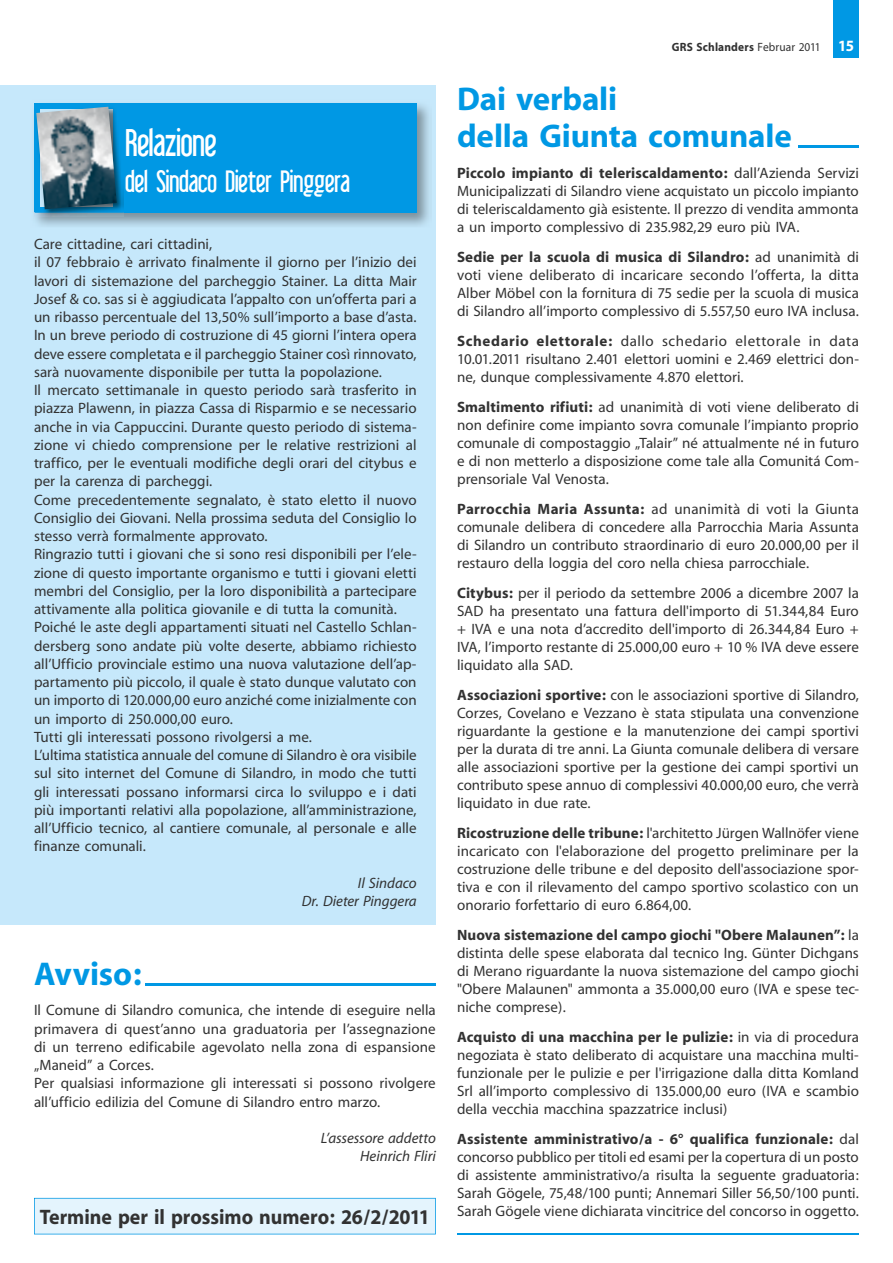
<style>
.page{position:relative;width:893px;height:1263px;background:#fff}
.page>*{position:absolute;margin:0;border:0;box-sizing:border-box;transform-origin:0 0}
.t1{font:37.5px "Libel Suit";letter-spacing:-.005em;color:#fff}
.t2{font:700 33px/37.5px "Myriad";letter-spacing:-.005em;color:#0098e4}
.t3{font:30px "Libel Suit";color:#fff}
.t4{font:700 21px "Myriad";color:#323232;scale:.95 1}
.t5{font:15px/18px "Myriad";color:#323232;text-align:justify}
.t6{font:italic 15px/18.3px "Myriad";color:#323232;text-align:right}
.t7{font:700 12px "Myriad";letter-spacing:.015em;color:#323232;scale:.95 1}
.s1{font-weight:400}
.s2{font-size:15.75px;color:#fff}
.s3{font-weight:700}
</style>
<div class="page">
<hr style="left:33px;top:1233px;width:826px;height:1px;background:#0098e4">
<div style="left:13px;top:1198px;width:444px;height:54px;background:#fff"></div>
<div style="left:34px;top:1198px;width:402px;height:36px;background:#e4f4fd"></div>
<hr style="left:146px;top:983px;width:290px;height:2px;background:#0098e4">
<hr style="left:799px;top:145px;width:60px;height:2px;background:#0098e4">
<div style="left:0;top:85px;width:436px;height:839px;background:#c6e8fb"></div>
<img style="left:34px;top:104px;width:395px;height:122px">
<div style="left:34px;top:103px;width:383px;height:110px;background:#0098e4"></div>
<img style="left:35px;top:106px;width:89px;height:111px">
<img style="left:36px;top:107px;width:81px;height:102px">
<div style="left:833px;top:0;width:26px;height:57px;background:#0098e4"></div>
<h1 class="t1" style="left:125px;top:123px;width:93px">Relazione</h1>
<h3 class="t3" style="left:125px;top:165px;width:226px">del Sindaco Dieter Pinggera</h3>
<p class="t5" style="left:34px;top:236px;width:384px;text-align:left">Care cittadine, cari cittadini,<br>il 07 febbraio è arrivato finalmente il giorno per l’inizio dei lavori di sistemazione del parcheggio Stainer. La ditta Mair Josef &amp; co. sas si è aggiudicata l’appalto con un’offerta pari a un ribasso percentuale del 13,50% sull’importo a base d’asta.<br>In un breve periodo di costruzione di 45 giorni l’intera opera deve essere completata e il parcheggio Stainer così rinnovato, sarà nuovamente disponibile per tutta la popolazione.<br>Il mercato settimanale in questo periodo sarà trasferito in piazza Plawenn, in piazza Cassa di Risparmio e se necessario anche in via Cappuccini. Durante questo periodo di sistema&shy;zione vi chiedo comprensione per le relative restrizioni al traffico, per le eventuali modifiche degli orari del citybus e per la carenza di parcheggi.<br>Come precedentemente segnalato, è stato eletto il nuovo Consiglio dei Giovani. Nella prossima seduta del Consiglio lo stesso verrà formalmente approvato.<br>Ringrazio tutti i giovani che si sono resi disponibili per l’ele&shy;zione di questo importante organismo e tutti i giovani eletti membri del Consiglio, per la loro disponibilità a partecipare attivamente alla politica giovanile e di tutta la comunità.<br>Poiché le aste degli appartamenti situati nel Castello Schlan&shy;dersberg sono andate più volte deserte, abbiamo richiesto all’Ufficio provinciale estimo una nuova valutazione dell’ap&shy;partamento più piccolo, il quale è stato dunque valutato con un importo di 120.000,00 euro anziché come inizialmente con un importo di 250.000,00 euro.<br>Tutti gli interessati possono rivolgersi a me.<br>L’ultima statistica annuale del comune di Silandro è ora visibile sul sito internet del Comune di Silandro, in modo che tutti gli interessati possano informarsi circa lo sviluppo e i dati più importanti relativi alla popolazione, all’amministrazione, all’Ufficio tecnico, al cantiere comunale, al personale e alle finanze comunali.</p>
<p class="t6" style="left:302px;top:874px;width:116px">Il Sindaco<br>Dr. Dieter Pinggera</p>
<h2 class="t2" style="left:34px;top:957px;width:109px">Avviso:</h2>
<p class="t5" style="left:34px;top:1002px;width:403px;text-align:left">Il Comune di Silandro comunica, che intende di eseguire nella primavera di quest’anno una graduatoria per l’assegnazione di un terreno edificabile agevolato nella zona di espansione „Maneid” a Corces.<br>Per qualsiasi informazione gli interessati si possono rivolgere all’ufficio edilizia del Comune di Silandro entro marzo.</p>
<p class="t6" style="left:321px;top:1130px;width:117px">L’assessore addetto<br>Heinrich Fliri</p>
<h3 class="t4" style="left:40px;top:1206px;width:412px">Termine per il prossimo numero: 26/2/2011</h3>
<p class="t7" style="left:672px;top:41px;width:193px">GRS Schlanders <span class="s1">Februar 2011</span> <span class="s2">15</span></p>
<h2 class="t2" style="left:457px;top:81px;width:336px">Dai verbali<br>della Giunta comunale</h2>
<p class="t5" style="left:457px;top:165px;width:403px"><span class="s3">Piccolo impianto di teleriscaldamento:</span> dall’Azienda Servizi Municipalizzati di Silandro viene acquistato un piccolo impianto di teleriscaldamento già esistente. Il prezzo di vendita ammonta a un importo complessivo di 235.982,29 euro più IVA.</p>
<p class="t5" style="left:457px;top:249px;width:403px"><span class="s3">Sedie per la scuola di musica di Silandro:</span> ad unanimità di voti viene deliberato di incaricare secondo l’offerta, la ditta Alber Möbel con la fornitura di 75 sedie per la scuola di musica di Silandro all’importo complessivo di 5.557,50 euro IVA inclusa.</p>
<p class="t5" style="left:457px;top:333px;width:403px"><span class="s3">Schedario elettorale:</span> dallo schedario elettorale in data 10.01.2011 risultano 2.401 elettori uomini e 2.469 elettrici don&shy;ne, dunque complessivamente 4.870 elettori.</p>
<p class="t5" style="left:457px;top:399px;width:403px"><span class="s3">Smaltimento rifiuti:</span> ad unanimità di voti viene deliberato di non definire come impianto sovra comunale l’impianto proprio comunale di compostaggio „Talair” né attualmente né in futuro e di non metterlo a disposizione come tale alla Comunitá Com&shy;prensoriale Val Venosta.</p>
<p class="t5" style="left:457px;top:501px;width:403px"><span class="s3">Parrocchia Maria Assunta:</span> ad unanimità di voti la Giunta comunale delibera di concedere alla Parrocchia Maria Assunta di Silandro un contributo straordinario di euro 20.000,00 per il restauro della loggia del coro nella chiesa parrocchiale.</p>
<p class="t5" style="left:457px;top:585px;width:403px"><span class="s3">Citybus:</span> per il periodo da settembre 2006 a dicembre 2007 la SAD ha presentato una fattura dell'importo di 51.344,84 Euro + IVA e una nota d’accredito dell'importo di 26.344,84 Euro + IVA, l’importo restante di 25.000,00 euro + 10 % IVA deve essere liquidato alla SAD.</p>
<p class="t5" style="left:457px;top:687px;width:403px"><span class="s3">Associazioni sportive:</span> con le associazioni sportive di Silandro, Corzes, Covelano e Vezzano è stata stipulata una convenzione riguardante la gestione e la manutenzione dei campi sportivi per la durata di tre anni. La Giunta comunale delibera di versare alle associazioni sportive per la gestione dei campi sportivi un contributo spese annuo di complessivi 40.000,00 euro, che verrà liquidato in due rate.</p>
<p class="t5" style="left:457px;top:825px;width:403px"><span class="s3">Ricostruzione delle tribune:</span> l'architetto Jürgen Wallnöfer viene incaricato con l'elaborazione del progetto preliminare per la costruzione delle tribune e del deposito dell'associazione spor&shy;tiva e con il rilevamento del campo sportivo scolastico con un onorario forfettario di euro 6.864,00.</p>
<p class="t5" style="left:457px;top:927px;width:403px"><span class="s3">Nuova sistemazione del campo giochi "Obere Malaunen”:</span> la distinta delle spese elaborata dal tecnico Ing. Günter Dichgans di Merano riguardante la nuova sistemazione del campo giochi "Obere Malaunen" ammonta a 35.000,00 euro (IVA e spese tec&shy;niche comprese).</p>
<p class="t5" style="left:457px;top:1029px;width:403px"><span class="s3">Acquisto di una macchina per le pulizie:</span> in via di procedura negoziata è stato deliberato di acquistare una macchina multi&shy;funzionale per le pulizie e per l'irrigazione dalla ditta Komland Srl all’importo complessivo di 135.000,00 euro (IVA e scambio della vecchia macchina spazzatrice inclusi)</p>
<p class="t5" style="left:457px;top:1131px;width:403px"><span class="s3">Assistente amministrativo/a - 6° qualifica funzionale:</span> dal concorso pubblico per titoli ed esami per la copertura di un posto di assistente amministrativo/a risulta la seguente graduatoria:<br>Sarah Gögele, 75,48/100 punti; Annemari Siller 56,50/100 punti.<br>Sarah Gögele viene dichiarata vincitrice del concorso in oggetto.</p>
</div>
